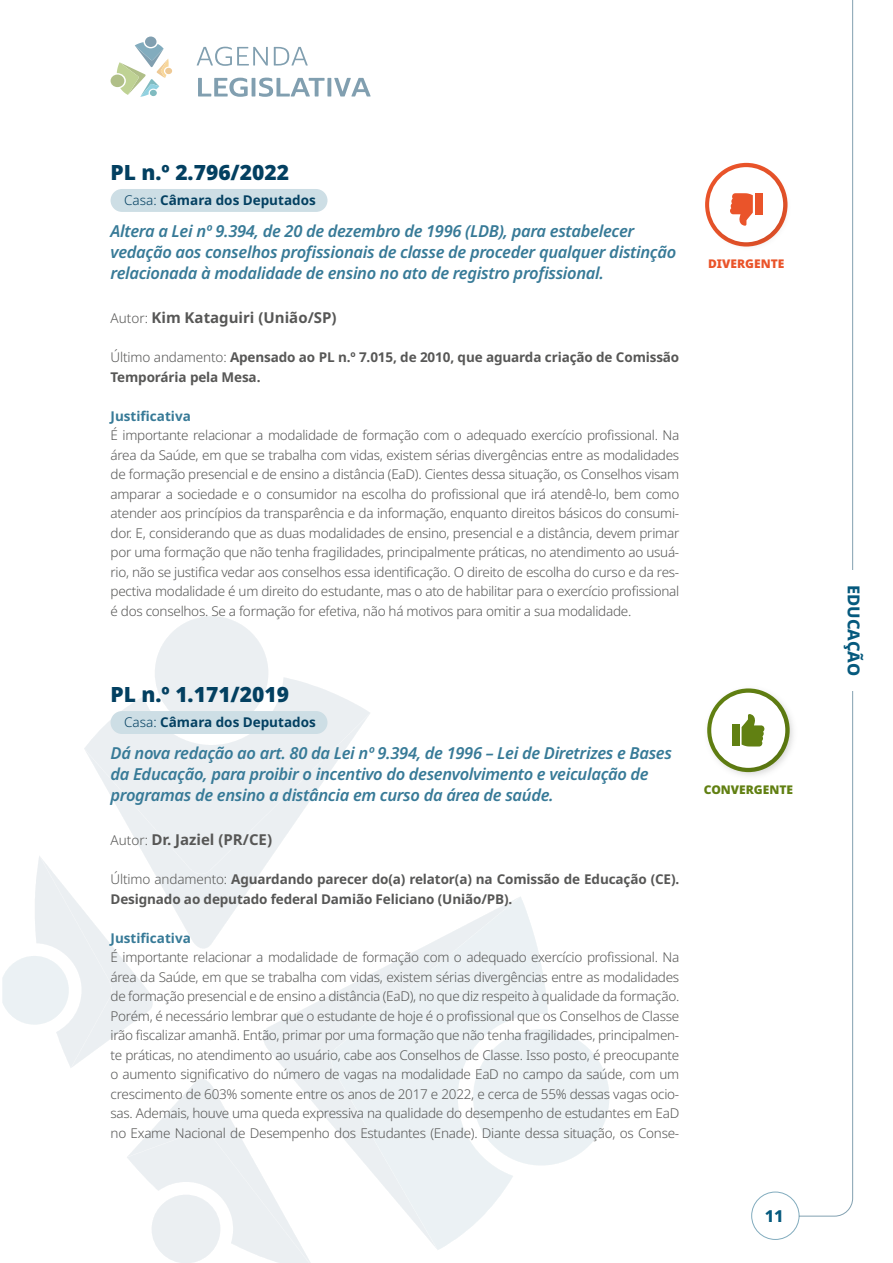
<style>
.page{position:relative;width:893px;height:1263px;background:#fff}
.page>*{position:absolute;margin:0;border:0;box-sizing:border-box;transform-origin:0 0}
.t1{font:900 21px "Noto Sans";color:#034061}
.t2{font:italic 600 16.5px/21px "Noto Sans";letter-spacing:-.02em;color:#377a97}
.t3{font:800 16.5px "Noto Sans";color:#05597d}
.t4{font:700 15px "Noto Sans";color:#575756}
.t5{font:300 13.5px/19.5px "Noto Sans";letter-spacing:-.02em;color:#575756;text-align:justify}
.t6{font:700 13.5px/19.5px "Noto Sans";letter-spacing:-.01em;color:#575756}
.t7{font:700 13.5px "Noto Sans";color:#034061}
.t8{font:700 13.5px "Noto Sans";color:#377a97}
.t9{font:900 12px "Noto Sans";color:#618012}
.t10{font:900 12px "Noto Sans";color:#ea542a}
.s1{font-weight:300}
.s2{font-weight:300;font-size:13.5px}
</style>
<div class="page">
<svg style="left:111px;top:37px;width:61px;height:60px"></svg>
<svg style="left:197px;top:47px;width:71px;height:19px"></svg>
<svg style="left:274px;top:47px;width:34px;height:19px"></svg>
<svg style="left:198px;top:78px;width:50px;height:19px"></svg>
<hr style="left:252px;top:78px;width:3px;height:19px;background:#034061">
<svg style="left:259px;top:78px;width:66px;height:19px"></svg>
<svg style="left:327px;top:78px;width:4px;height:19px"></svg>
<svg style="left:334px;top:78px;width:37px;height:19px"></svg>
<div style="left:751px;top:1192px;width:48px;height:48px;border:1px solid #82acbe;border-radius:50%"></div>
<svg style="left:798px;top:0;width:55px;height:1217px"></svg>
<div style="left:846px;top:570px;width:18px;height:121px;background:#fff"></div>
<svg style="left:2px;top:856px;width:151px;height:212px"></svg>
<svg style="left:127px;top:1079px;width:184px;height:184px"></svg>
<svg style="left:155px;top:616px;width:113px;height:61px"></svg>
<svg style="left:84px;top:874px;width:175px;height:75px"></svg>
<svg style="left:84px;top:677px;width:286px;height:197px"></svg>
<svg style="left:548px;top:1030px;width:61px;height:135px"></svg>
<svg style="left:263px;top:994px;width:69px;height:256px"></svg>
<svg style="left:332px;top:897px;width:216px;height:353px"></svg>
<div style="left:111px;top:189px;width:216px;height:23px;background:#cddee5;border-radius:11px"></div>
<div style="left:111px;top:711px;width:216px;height:23px;background:#cddee5;border-radius:11px"></div>
<div style="left:704px;top:163px;width:89px;height:89px;background:#000;opacity:.1"></div>
<div style="left:709px;top:167px;width:74px;height:75px;background:#fff;border-radius:50%"></div>
<svg style="left:730px;top:193px;width:23px;height:33px"></svg>
<div style="left:755px;top:194px;width:7px;height:21px;background:#ea542a"></div>
<div style="left:703px;top:684px;width:96px;height:98px;background:#fff"></div>
<div style="left:707px;top:688px;width:88px;height:89px;background:#000;opacity:.1"></div>
<div style="left:711px;top:693px;width:74px;height:75px;background:#fff;border-radius:50%"></div>
<svg style="left:742px;top:714px;width:22px;height:32px"></svg>
<div style="left:732px;top:725px;width:8px;height:21px;background:#618012"></div>
<h1 class="t1" style="left:111px;top:156px;width:180px">PL n.º 2.796/2022</h1>
<p class="t7" style="left:124px;top:190px;width:193px"><span class="s1">Casa:</span> Câmara dos Deputados</p>
<p class="t2" style="left:111px;top:221px;width:567px">Altera a Lei nº 9.394, de 20 de dezembro de 1996 (LDB), para estabelecer vedação aos conselhos profissionais de classe de proceder qualquer distinção relacionada à modalidade de ensino no ato de registro profissional.</p>
<p class="t4" style="left:111px;top:307px;width:228px"><span class="s2">Autor:</span> Kim Kataguiri (União/SP)</p>
<p class="t6" style="left:111px;top:348px;width:570px"><span class="s1">Último andamento:</span> Apensado ao PL n.º 7.015, de 2010, que aguarda criação de Comissão<br>Temporária pela Mesa.</p>
<p class="t8" style="left:111px;top:406px;width:82px">Justificativa</p>
<p class="t5" style="left:111px;top:426px;width:570px">É importante relacionar a modalidade de formação com o adequado exercício profissional. Na área da Saúde, em que se trabalha com vidas, existem sérias divergências entre as modalidades de formação presencial e de ensino a distância (EaD). Cientes dessa situação, os Conselhos visam amparar a sociedade e o consumidor na escolha do profissional que irá atendê-lo, bem como atender aos princípios da transparência e da informação, enquanto direitos básicos do consumi&shy;dor. E, considerando que as duas modalidades de ensino, presencial e a distância, devem primar por uma formação que não tenha fragilidades, principalmente práticas, no atendimento ao usuá&shy;rio, não se justifica vedar aos conselhos essa identificação. O direito de escolha do curso e da res&shy;pectiva modalidade é um direito do estudante, mas o ato de habilitar para o exercício profissional é dos conselhos. Se a formação for efetiva, não há motivos para omitir a sua modalidade.</p>
<p class="t10" style="left:708px;top:255px;width:78px">DIVERGENTE</p>
<h1 class="t1" style="left:111px;top:678px;width:180px">PL n.º 1.171/2019</h1>
<p class="t7" style="left:124px;top:712px;width:193px"><span class="s1">Casa:</span> Câmara dos Deputados</p>
<p class="t2" style="left:111px;top:743px;width:563px">Dá nova redação ao art. 80 da Lei nº 9.394, de 1996 – Lei de Diretrizes e Bases da Educação, para proibir o incentivo do desenvolvimento e veiculação de programas de ensino a distância em curso da área de saúde.</p>
<p class="t4" style="left:111px;top:829px;width:163px"><span class="s2">Autor:</span> Dr. Jaziel (PR/CE)</p>
<p class="t6" style="left:111px;top:870px;width:570px"><span class="s1">Último andamento:</span> Aguardando parecer do(a) relator(a) na Comissão de Educação (CE).<br>Designado ao deputado federal Damião Feliciano (União/PB).</p>
<p class="t8" style="left:111px;top:928px;width:82px">Justificativa</p>
<p class="t5" style="left:111px;top:948px;width:570px">É importante relacionar a modalidade de formação com o adequado exercício profissional. Na área da Saúde, em que se trabalha com vidas, existem sérias divergências entre as modalidades de formação presencial e de ensino a distância (EaD), no que diz respeito à qualidade da formação.<br>Porém, é necessário lembrar que o estudante de hoje é o profissional que os Conselhos de Classe irão fiscalizar amanhã. Então, primar por uma formação que não tenha fragilidades, principalmen&shy;te práticas, no atendimento ao usuário, cabe aos Conselhos de Classe. Isso posto, é preocupante o aumento significativo do número de vagas na modalidade EaD no campo da saúde, com um crescimento de 603% somente entre os anos de 2017 e 2022, e cerca de 55% dessas vagas ocio&shy;sas. Ademais, houve uma queda expressiva na qualidade do desempenho de estudantes em EaD no Exame Nacional de Desempenho dos Estudantes (Enade). Diante dessa situação, os Conse-</p>
<p class="t9" style="left:704px;top:780px;width:91px">CONVERGENTE</p>
<p class="t3" style="left:765px;top:1203px;width:21px">11</p>
<p class="t3" style="left:866px;top:585px;width:92px;rotate:90deg">EDUCAÇÃO</p>
</div>
